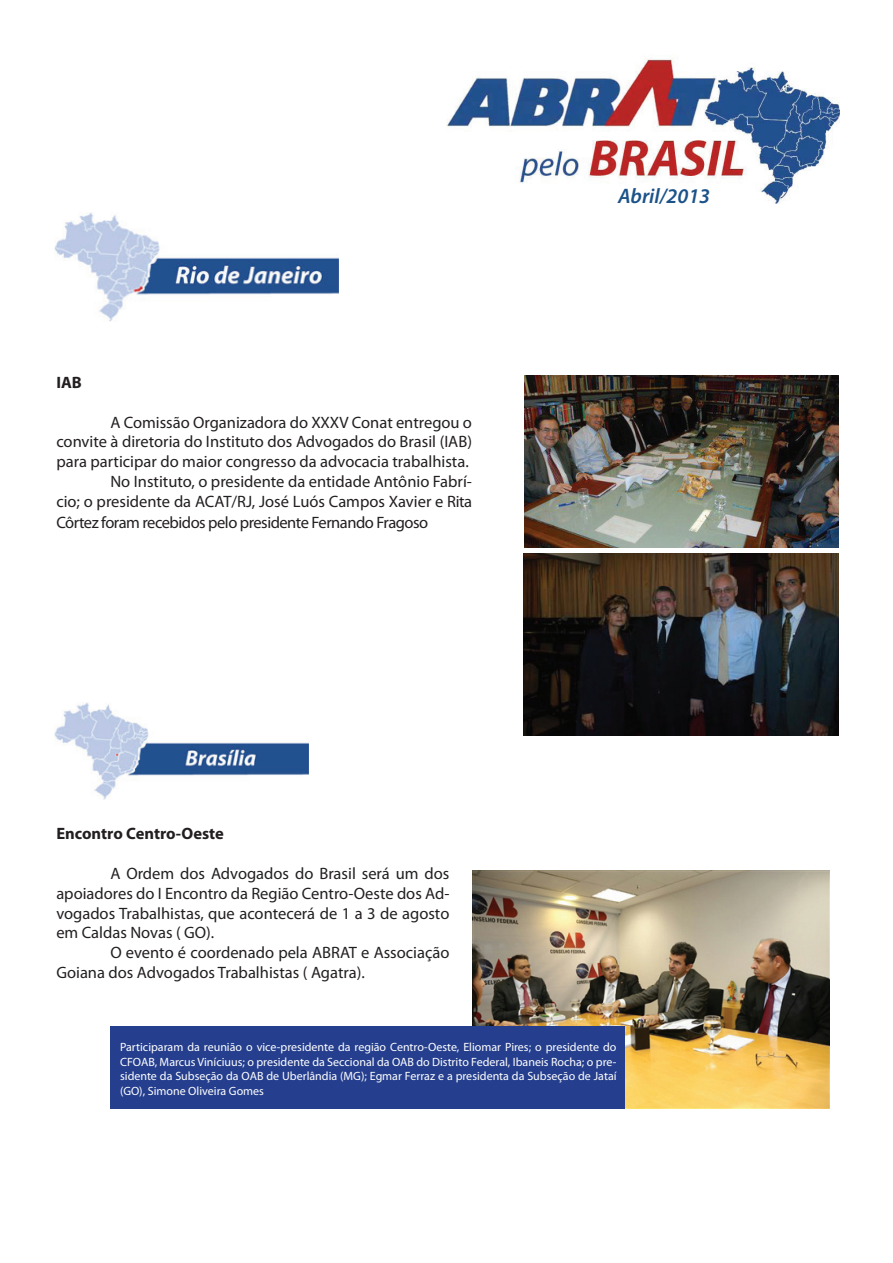
<style>
.page{position:relative;width:893px;height:1263px;background:#fff}
.page>*{position:absolute;margin:0;border:0;box-sizing:border-box;transform-origin:0 0}
.t1{font:italic 600 21px "Myriad Pro";color:#1b5389}
.t2{font:16.5px/19.8px "Myriad Pro";color:#231f20;text-align:justify}
.t3{font:16.5px "Myriad Pro";letter-spacing:-.03em;color:#231f20}
.t4{font:700 16.5px "Myriad Pro";color:#231f20}
.t5{font:12px/14.4px "Myriad Pro";color:#fff;text-align:justify}
</style>
<div class="page">
<img style="left:446px;top:58px;width:394px;height:145px">
<img style="left:54px;top:702px;width:255px;height:97px">
<img style="left:473px;top:871px;width:357px;height:237px">
<div style="left:111px;top:1026px;width:514px;height:82px;background:#253f8e"></div>
<img style="left:523px;top:554px;width:316px;height:181px">
<img style="left:525px;top:376px;width:314px;height:172px">
<img style="left:54px;top:213px;width:284px;height:108px">
<p class="t4" style="left:56px;top:372px;width:27px">IAB</p>
<p class="t2" style="left:56px;top:412px;width:417px;text-align:right">A Comissão Organizadora do XXXV Conat entregou o convite à diretoria do Instituto dos Advogados do Brasil (IAB) para participar do maior congresso da advocacia trabalhista.<br>No Instituto, o presidente da entidade Antônio Fabrí-<br>cio; o presidente da ACAT/RJ, José Luós Campos Xavier e Rita</p>
<p class="t3" style="left:56px;top:513px;width:373px">Côrtez foram recebidos pelo presidente Fernando Fragoso</p>
<p class="t4" style="left:56px;top:823px;width:169px">Encontro Centro-Oeste</p>
<p class="t2" style="left:56px;top:863px;width:395px;text-indent:54px">A Ordem dos Advogados do Brasil será um dos apoiadores do I Encontro da Região Centro-Oeste dos Ad&shy;vogados Trabalhistas, que acontecerá de 1 a 3 de agosto em Caldas Novas ( GO).</p>
<p class="t2" style="left:56px;top:942px;width:395px;text-indent:54px">O evento é coordenado pela ABRAT e Associação<br>Goiana dos Advogados Trabalhistas ( Agatra).</p>
<p class="t1" style="left:618px;top:182px;width:94px">Abril/2013</p>
<p class="t5" style="left:120px;top:1040px;width:498px">Participaram da reunião o vice-presidente da região Centro-Oeste, Eliomar Pires; o presidente do CFOAB, Marcus Viníciuus; o presidente da Seccional da OAB do Distrito Federal, Ibaneis Rocha; o pre&shy;sidente da Subseção da OAB de Uberlândia (MG); Egmar Ferraz e a presidenta da Subseção de Jataí (GO), Simone Oliveira Gomes</p>
</div>
